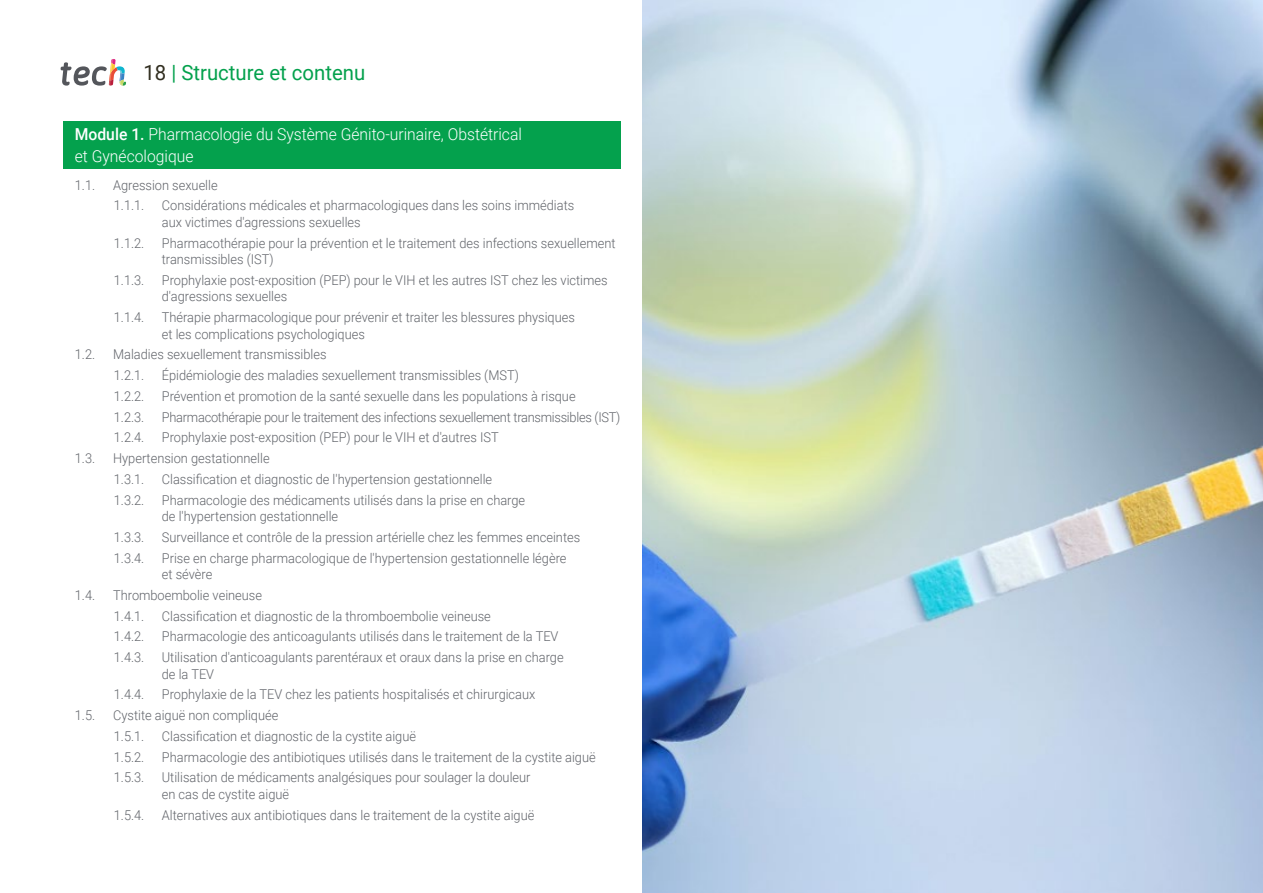
<style>
.page{position:relative;width:1263px;height:893px;background:#fff}
.page>*{position:absolute;margin:0;border:0;box-sizing:border-box;transform-origin:0 0}
.t1{font:21px "Roboto";color:#04a14d}
.t2{font:300 16.5px/22.5px "Roboto";color:#fff;scale:.95 1}
.t3{font:300 13.5px/16.5px "Roboto";color:#61646a;scale:.95 1}
.t4{font:300 13.5px "Roboto";letter-spacing:-.02em;color:#61646a;scale:.95 1}
.s1{color:#312e20}
.s2{font-weight:500}
</style>
<div class="page">
<div style="left:64px;top:121px;width:557px;height:48px;background:#04a14d"></div>
<img style="left:642px;top:0;width:621px;height:893px">
<svg style="left:61px;top:59px;width:65px;height:27px"></svg>
<h1 class="t1" style="left:144px;top:57px;width:223px"><span class="s1">18</span> | Structure et contenu</h1>
<p class="t2" style="left:75px;top:122px;width:472px"><span class="s2">Module 1.</span> Pharmacologie du Système Génito-urinaire, Obstétrical et Gynécologique</p>
<p class="t3" style="left:75px;top:176px;width:23px">1.1.</p>
<p class="t3" style="left:113px;top:174px;width:112px;line-height:20.7px">Agression sexuelle<br>1.1.1.</p>
<p class="t3" style="left:162px;top:197px;width:436px">Considérations médicales et pharmacologiques dans les soins immédiats aux victimes d'agressions sexuelles</p>
<p class="t3" style="left:114px;top:234px;width:34px">1.1.2.</p>
<p class="t3" style="left:162px;top:234px;width:479px">Pharmacothérapie pour la prévention et le traitement des infections sexuellement transmissibles (IST)</p>
<p class="t3" style="left:114px;top:271px;width:34px">1.1.3.</p>
<p class="t3" style="left:162px;top:271px;width:471px">Prophylaxie post-exposition (PEP) pour le VIH et les autres IST chez les victimes d'agressions sexuelles</p>
<p class="t3" style="left:114px;top:309px;width:34px">1.1.4.</p>
<p class="t3" style="left:162px;top:309px;width:436px">Thérapie pharmacologique pour prévenir et traiter les blessures physiques et les complications psychologiques</p>
<p class="t3" style="left:75px;top:346px;width:23px">1.2.</p>
<p class="t3" style="left:113px;top:344px;width:226px;line-height:20.7px">Maladies sexuellement transmissibles<br>1.2.1.</p>
<p class="t3" style="left:162px;top:367px;width:377px">Épidémiologie des maladies sexuellement transmissibles (MST)</p>
<p class="t3" style="left:114px;top:387px;width:34px">1.2.2.</p>
<p class="t3" style="left:162px;top:387px;width:437px">Prévention et promotion de la santé sexuelle dans les populations à risque</p>
<p class="t3" style="left:114px;top:408px;width:34px">1.2.3.</p>
<p class="t4" style="left:162px;top:407px;width:484px">Pharmacothérapie pour le traitement des infections sexuellement transmissibles (IST)</p>
<p class="t3" style="left:114px;top:429px;width:34px">1.2.4.</p>
<p class="t3" style="left:162px;top:429px;width:356px">Prophylaxie post-exposition (PEP) pour le VIH et d'autres IST</p>
<p class="t3" style="left:75px;top:450px;width:23px">1.3.</p>
<p class="t3" style="left:113px;top:447px;width:166px;line-height:20.7px">Hypertension gestationnelle<br>1.3.1.</p>
<p class="t3" style="left:162px;top:470px;width:349px">Classification et diagnostic de l'hypertension gestationnelle</p>
<p class="t3" style="left:114px;top:491px;width:34px">1.3.2.</p>
<p class="t3" style="left:162px;top:491px;width:384px">Pharmacologie des médicaments utilisés dans la prise en charge de l'hypertension gestationnelle</p>
<p class="t3" style="left:114px;top:528px;width:34px">1.3.3.</p>
<p class="t3" style="left:162px;top:528px;width:442px">Surveillance et contrôle de la pression artérielle chez les femmes enceintes</p>
<p class="t3" style="left:114px;top:549px;width:34px">1.3.4.</p>
<p class="t3" style="left:162px;top:549px;width:427px">Prise en charge pharmacologique de l'hypertension gestationnelle légère et sévère</p>
<p class="t3" style="left:75px;top:586px;width:23px">1.4.</p>
<p class="t3" style="left:113px;top:584px;width:158px;line-height:20.7px">Thromboembolie veineuse<br>1.4.1.</p>
<p class="t3" style="left:162px;top:607px;width:348px">Classification et diagnostic de la thromboembolie veineuse</p>
<p class="t3" style="left:114px;top:628px;width:34px">1.4.2.</p>
<p class="t3" style="left:162px;top:628px;width:419px">Pharmacologie des anticoagulants utilisés dans le traitement de la TEV</p>
<p class="t3" style="left:114px;top:649px;width:34px">1.4.3.</p>
<p class="t3" style="left:162px;top:649px;width:424px">Utilisation d'anticoagulants parentéraux et oraux dans la prise en charge de la TEV</p>
<p class="t3" style="left:114px;top:686px;width:34px">1.4.4.</p>
<p class="t3" style="left:162px;top:686px;width:395px">Prophylaxie de la TEV chez les patients hospitalisés et chirurgicaux</p>
<p class="t3" style="left:75px;top:707px;width:23px">1.5.</p>
<p class="t3" style="left:113px;top:704px;width:175px;line-height:20.7px">Cystite aiguë non compliquée<br>1.5.1.</p>
<p class="t3" style="left:162px;top:727px;width:269px">Classification et diagnostic de la cystite aiguë</p>
<p class="t3" style="left:114px;top:748px;width:34px">1.5.2.</p>
<p class="t3" style="left:162px;top:748px;width:458px">Pharmacologie des antibiotiques utilisés dans le traitement de la cystite aiguë</p>
<p class="t3" style="left:114px;top:769px;width:34px">1.5.3.</p>
<p class="t3" style="left:162px;top:769px;width:390px">Utilisation de médicaments analgésiques pour soulager la douleur en cas de cystite aiguë</p>
<p class="t3" style="left:114px;top:806px;width:34px">1.5.4.</p>
<p class="t3" style="left:162px;top:806px;width:394px">Alternatives aux antibiotiques dans le traitement de la cystite aiguë</p>
</div>
